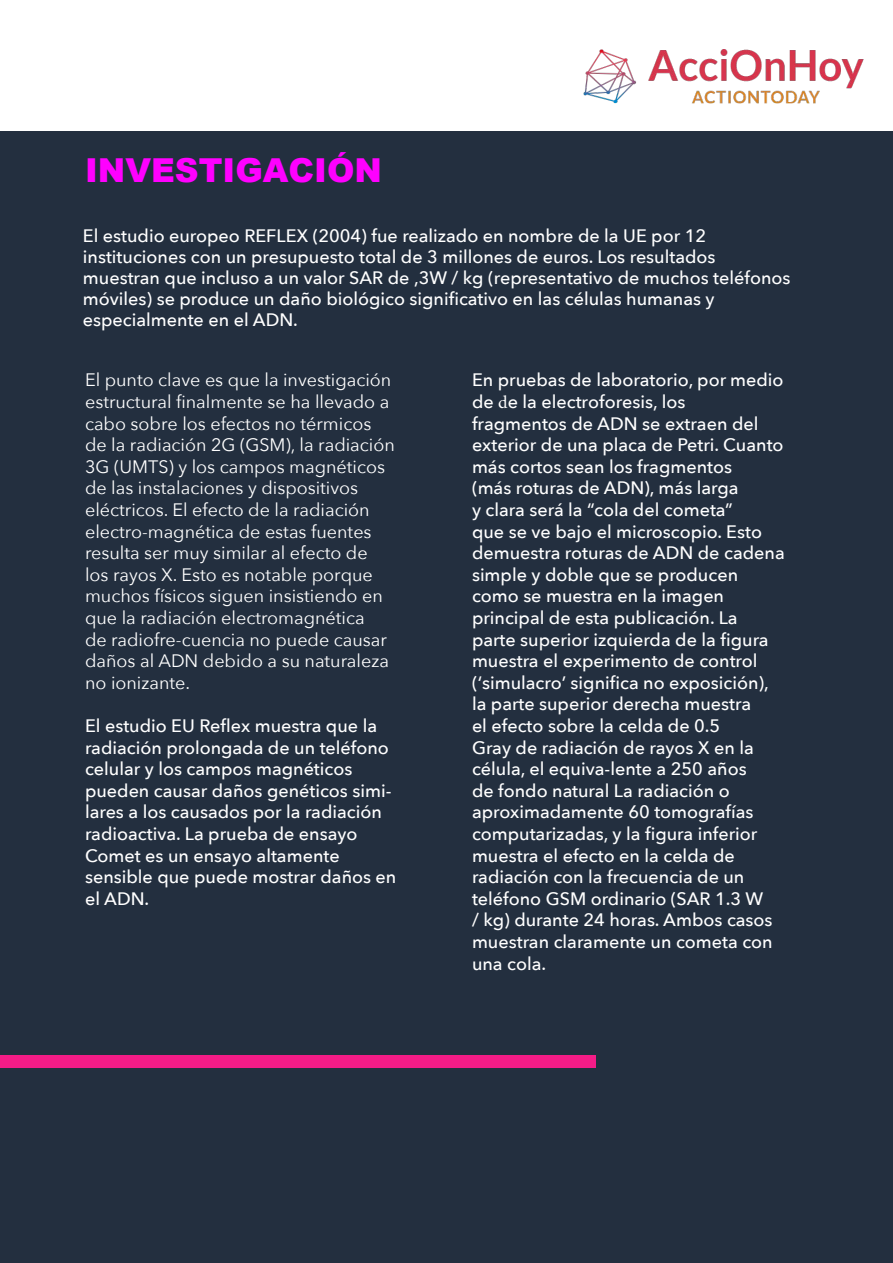
<style>
.page{position:relative;width:893px;height:1263px;background:#fff}
.page>*{position:absolute;margin:0;border:0;box-sizing:border-box;transform-origin:0 0}
.t1{font:900 33px "Arial";color:#f0f}
.t2{font:500 18px/21.6px "Avenir Next";color:#fff}
.t3{font:18px/21.6px "Avenir Next";color:#fff}
.s1{font-family:"Minion Pro";font-weight:400}
</style>
<div class="page">
<div style="left:0;top:131px;width:893px;height:1132px;background:#232f3f"></div>
<div style="left:0;top:1054px;width:595px;height:13px;background:#f41c87"></div>
<img style="left:583px;top:49px;width:281px;height:55px">
<h1 class="t1" style="left:85px;top:146px;width:298px">INVESTIGACIÓN</h1>
<p class="t2" style="left:83px;top:225px;width:709px;line-height:21px">El estudio europeo REFLEX (2004) fue realizado en nombre de la UE por 12 instituciones con un presupuesto total de 3 millones de euros. Los resultados muestran que incluso a un valor SAR de ,3W / kg (representativo de muchos teléfonos móviles) se produce un daño biológico significativo en las células humanas y especialmente en el ADN.</p>
<p class="t3" style="left:85px;top:368px;width:311px">El punto clave es que la investigación estructural finalmente se ha llevado a cabo sobre los efectos no térmicos de la radiación 2G (GSM), la radiación 3G (UMTS) y los campos magnéticos de las instalaciones y dispositivos eléctricos. El efecto de la radiación electro-magnética de estas fuentes resulta ser muy similar al efecto de los rayos X. Esto es notable porque muchos físicos siguen insistiendo en que la radiación electromagnética<br>de radiofre-cuencia no puede causar daños al ADN debido a su naturaleza no ionizante.</p>
<p class="t2" style="left:85px;top:714px;width:313px">El estudio EU Reflex muestra que la radiación prolongada de un teléfono celular y los campos magnéticos pueden causar daños genéticos simi&shy;lares a los causados por la radiación radioactiva. La prueba de ensayo<br>Comet es un ensayo altamente sensible que puede mostrar daños en el ADN.</p>
<p class="t2" style="left:472px;top:369px;width:314px">En pruebas de laboratorio, por medio de <span class="s1">d</span>e la electroforesis, los fragmentos de ADN se extraen del exterior de una placa de Petri. Cuanto más cortos sean los fragmentos<br>(más roturas de ADN), más larga<br>y clara será la “cola del cometa”<br>que se ve bajo el microscopio. Esto demuestra roturas de ADN de cadena simple y doble que se producen como se muestra en la imagen principal de esta publicación. La parte superior izquierda de la figura muestra el experimento de control (‘simulacro’ significa no exposición), la parte superior derecha muestra<br>el efecto sobre la celda de 0.5<br>Gray de radiación de rayos X en la célula, el equiva-lente a 250 años<br>de fondo natural La radiación o aproximadamente 60 tomografías computarizadas, y la figura inferior muestra el efecto en la celda de radiación con la frecuencia de un teléfono GSM ordinario (SAR 1.3 W<br>/ kg) durante 24 horas. Ambos casos muestran claramente un cometa con una cola.</p>
</div>
